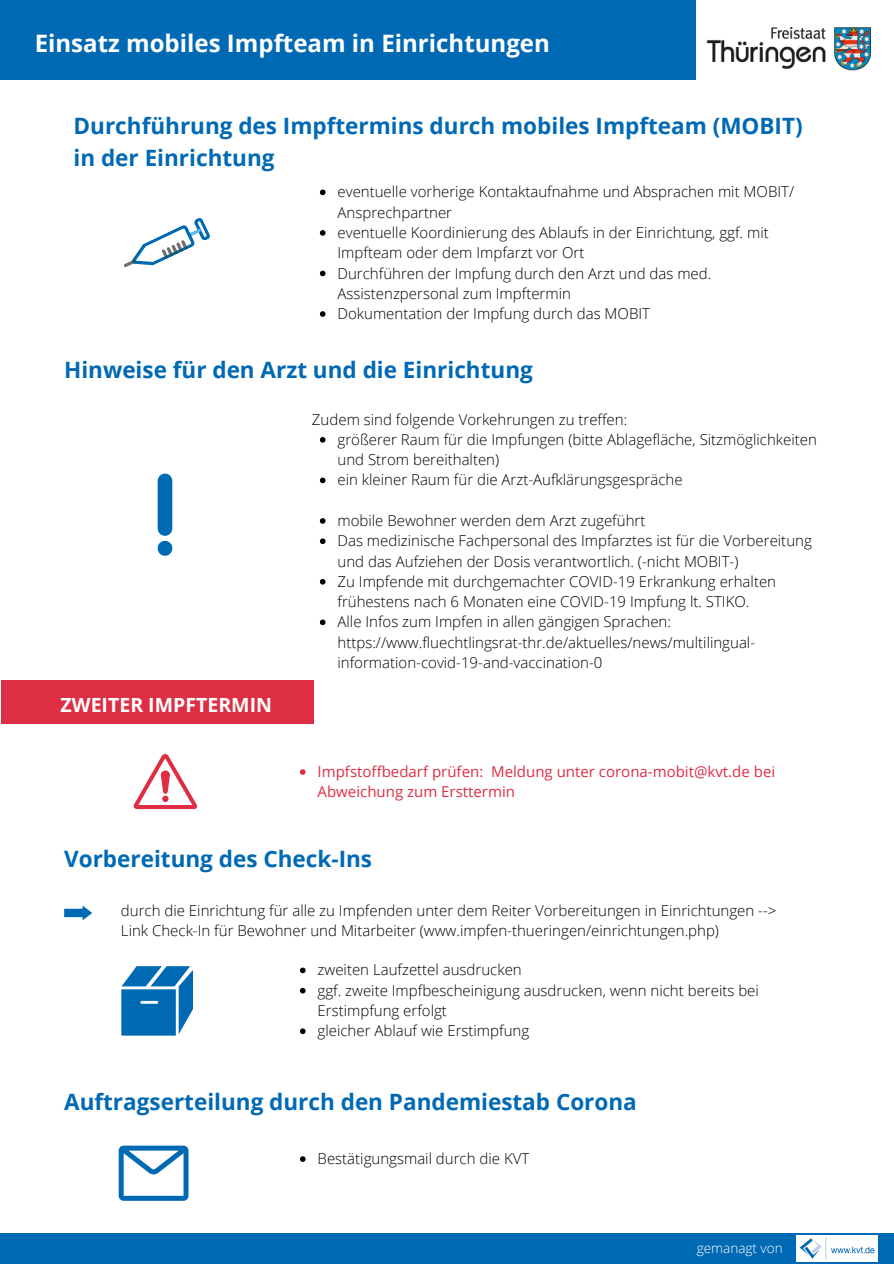
<style>
.page{position:relative;width:894px;height:1264px;background:#fff}
.page>*{position:absolute;margin:0;border:0;box-sizing:border-box;transform-origin:0 0}
.t1{font:700 24px "Open Sans";color:#fff}
.t2{font:700 22.5px/31.5px "Open Sans";color:#0069b4}
.t3{font:700 19.5px "Open Sans";color:#fff}
.t4{font:300 15px/20.2px "Open Sans";color:#000}
.t5{font:15px/20.2px "Open Sans";color:#dd2e44}
.t6{font:300 13.5px "Open Sans";color:#fff}
</style>
<div class="page">
<img style="left:694px;top:5px;width:177px;height:75px">
<div style="left:0;top:1233px;width:893px;height:30px;background:#0069b4"></div>
<img style="left:796px;top:1235px;width:81px;height:26px">
<div style="left:0;top:0;width:694px;height:80px;background:#0069b4"></div>
<svg style="left:124px;top:218px;width:86px;height:50px"></svg>
<svg style="left:158px;top:541px;width:14px;height:14px"></svg>
<div style="left:158px;top:473px;width:14px;height:63px;background:#0069b4;border-radius:7px"></div>
<svg style="left:320px;top:437px;width:5px;height:5px"></svg>
<svg style="left:320px;top:477px;width:5px;height:6px"></svg>
<svg style="left:320px;top:518px;width:5px;height:6px"></svg>
<svg style="left:320px;top:538px;width:5px;height:6px"></svg>
<svg style="left:320px;top:579px;width:5px;height:5px"></svg>
<svg style="left:320px;top:619px;width:5px;height:6px"></svg>
<svg style="left:121px;top:966px;width:72px;height:69px;background:#2f84c1"></svg>
<div style="left:1px;top:680px;width:312px;height:44px;background:#dd2e44"></div>
<svg style="left:119px;top:1145px;width:69px;height:55px"></svg>
<svg style="left:64px;top:905px;width:28px;height:15px"></svg>
<svg style="left:133px;top:754px;width:64px;height:55px"></svg>
<svg style="left:320px;top:189px;width:5px;height:6px"></svg>
<svg style="left:320px;top:230px;width:5px;height:6px"></svg>
<svg style="left:320px;top:271px;width:5px;height:5px"></svg>
<svg style="left:320px;top:311px;width:5px;height:6px"></svg>
<svg style="left:300px;top:967px;width:5px;height:6px"></svg>
<svg style="left:300px;top:987px;width:5px;height:6px"></svg>
<svg style="left:300px;top:1028px;width:5px;height:6px"></svg>
<svg style="left:300px;top:1156px;width:5px;height:5px"></svg>
<svg style="left:300px;top:769px;width:5px;height:6px"></svg>
<p class="t1" style="left:35px;top:26px;width:516px">Einsatz mobiles Impfteam in Einrichtungen</p>
<p class="t2" style="left:74px;top:110px;width:730px">Durchführung des Impftermins durch mobiles Impfteam (MOBIT) in der Einrichtung</p>
<p class="t4" style="left:337px;top:181px;width:458px">eventuelle vorherige Kontaktaufnahme und Absprachen mit MOBIT/<br>Ansprechpartner</p>
<p class="t4" style="left:337px;top:222px;width:432px">eventuelle Koordinierung des Ablaufs in der Einrichtung, ggf. mit<br>Impfteam oder dem Impfarzt vor Ort</p>
<p class="t4" style="left:337px;top:262px;width:375px">Durchführen der Impfung durch den Arzt und das med.<br>Assistenzpersonal zum Impftermin</p>
<p class="t4" style="left:337px;top:303px;width:314px">Dokumentation der Impfung durch das MOBIT</p>
<p class="t2" style="left:64px;top:353px;width:470px">Hinweise für den Arzt und die Einrichtung</p>
<p class="t4" style="left:312px;top:408px;width:316px">Zudem sind folgende Vorkehrungen zu treffen:</p>
<p class="t3" style="left:60px;top:691px;width:213px">ZWEITER IMPFTERMIN</p>
<p class="t4" style="left:337px;top:429px;width:480px">größerer Raum für die Impfungen (bitte Ablagefläche, Sitzmöglichkeiten und Strom bereithalten)</p>
<p class="t4" style="left:337px;top:469px;width:346px">ein kleiner Raum für die Arzt-Aufklärungsgespräche</p>
<p class="t4" style="left:337px;top:510px;width:309px">mobile Bewohner werden dem Arzt zugeführt</p>
<p class="t4" style="left:337px;top:530px;width:475px">Das medizinische Fachpersonal des Impfarztes ist für die Vorbereitung und das Aufziehen der Dosis verantwortlich. (-nicht MOBIT-)</p>
<p class="t4" style="left:337px;top:571px;width:440px">Zu Impfende mit durchgemachter COVID-19 Erkrankung erhalten frühestens nach 6 Monaten eine COVID-19 Impfung lt. STIKO.</p>
<p class="t4" style="left:337px;top:611px;width:419px">Alle Infos zum Impfen in allen gängigen Sprachen: https://www.fluechtlingsrat-thr.de/aktuelles/news/multilingual&shy;information-covid-19-and-vaccination-0</p>
<p class="t5" style="left:317px;top:761px;width:459px">Impfstoffbedarf prüfen: Meldung unter corona-mobit@kvt.de bei<br>Abweichung zum Ersttermin</p>
<p class="t2" style="left:64px;top:842px;width:309px">Vorbereitung des Check-Ins</p>
<p class="t4" style="left:121px;top:899px;width:656px">durch die Einrichtung für alle zu Impfenden unter dem Reiter Vorbereitungen in Einrichtungen --&gt;<br>Link Check-In für Bewohner und Mitarbeiter (www.impfen-thueringen/einrichtungen.php)</p>
<p class="t4" style="left:317px;top:959px;width:206px">zweiten Laufzettel ausdrucken</p>
<p class="t4" style="left:317px;top:979px;width:442px">ggf. zweite Impfbescheinigung ausdrucken, wenn nicht bereits bei<br>Erstimpfung erfolgt</p>
<p class="t4" style="left:317px;top:1020px;width:213px">gleicher Ablauf wie Erstimpfung</p>
<p class="t2" style="left:64px;top:1085px;width:574px">Auftragserteilung durch den Pandemiestab Corona</p>
<p class="t4" style="left:317px;top:1148px;width:213px">Bestätigungsmail durch die KVT</p>
<p class="t6" style="left:696px;top:1238px;width:87px">gemanagt von</p>
</div>
